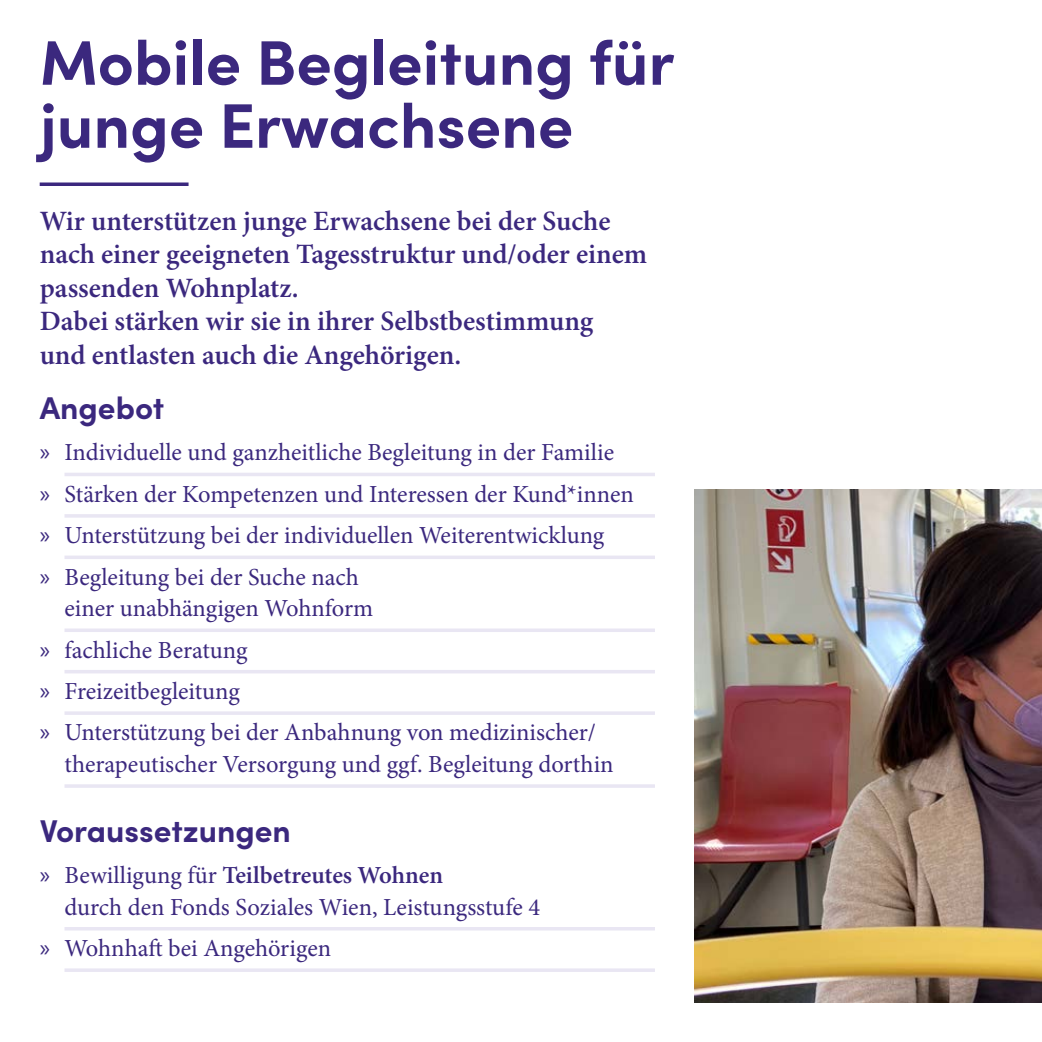
<style>
.page{position:relative;width:1042px;height:1042px;background:#fff}
.page>*{position:absolute;margin:0;border:0;box-sizing:border-box;transform-origin:0 0}
.t1{font:700 63px/63px "Sofia Pro";color:#3b287e}
.t2{font:700 31.5px "Sofia Pro";color:#3b287e}
.t3{font:600 28px/33.6px "Minion Pro";letter-spacing:-.005em;color:#3b287e}
.t4{font:24.5px/41.5px "Minion Pro";color:#3b287e}
.s1{font-family:"Myriad Pro"}
.s2{font-weight:600}
</style>
<div class="page">
<svg style="left:40px;top:182px;width:149px;height:4px"></svg>
<hr style="left:64px;top:473px;width:591px;height:3px;background:#e9e6f3">
<hr style="left:64px;top:514px;width:591px;height:4px;background:#e9e6f3">
<svg style="left:64px;top:555px;width:591px;height:4px;fill:#e9e6f3"></svg>
<hr style="left:64px;top:628px;width:591px;height:4px;background:#e9e6f3">
<hr style="left:64px;top:670px;width:591px;height:3px;background:#e9e6f3">
<hr style="left:64px;top:711px;width:591px;height:4px;background:#e9e6f3">
<hr style="left:64px;top:784px;width:591px;height:4px;background:#e9e6f3">
<hr style="left:64px;top:927px;width:591px;height:3px;background:#e9e6f3">
<hr style="left:64px;top:968px;width:591px;height:4px;background:#e9e6f3">
<img style="left:694px;top:489px;width:348px;height:513px">
<h1 class="t1" style="left:40px;top:26px;width:636px">Mobile Begleitung für junge Erwachsene</h1>
<p class="t3" style="left:40px;top:205px;width:609px">Wir unterstützen junge Erwachsene bei der Suche nach einer geeigneten Tagesstruktur und/oder einem passenden Wohnplatz.<br>Dabei stärken wir sie in ihrer Selbstbestimmung<br>und entlasten auch die Angehörigen.</p>
<p class="t2" style="left:40px;top:383px;width:126px">Angebot</p>
<p class="t4" style="left:40px;top:432px;width:596px"><span class="s1">»</span> Individuelle und ganzheitliche Begleitung in der Familie<br><span class="s1">»</span> Stärken der Kompetenzen und Interessen der Kund*innen <span class="s1">»</span> Unterstützung bei der individuellen Weiterentwicklung<br><span class="s1">»</span> Begleitung bei der Suche nach</p>
<p class="t4" style="left:40px;top:588px;width:558px;text-indent:25px">einer unabhängigen Wohnform<br><span class="s1">»</span> fachliche Beratung<br><span class="s1">»</span> Freizeitbegleitung<br><span class="s1">»</span> Unterstützung bei der Anbahnung von medizinischer/</p>
<p class="t4" style="left:64px;top:743px;width:551px">therapeutischer Versorgung und ggf. Begleitung dorthin</p>
<p class="t2" style="left:40px;top:806px;width:253px">Voraussetzungen</p>
<p class="t4" style="left:64px;top:859px;width:477px;line-height:31.5px;text-indent:-25px"><span class="s1">»</span> Bewilligung für <span class="s2">Teilbetreutes Wohnen<br></span>durch den Fonds Soziales Wien, Leistungsstufe 4</p>
<p class="t4" style="left:40px;top:927px;width:293px"><span class="s1">»</span> Wohnhaft bei Angehörigen</p>
</div>
